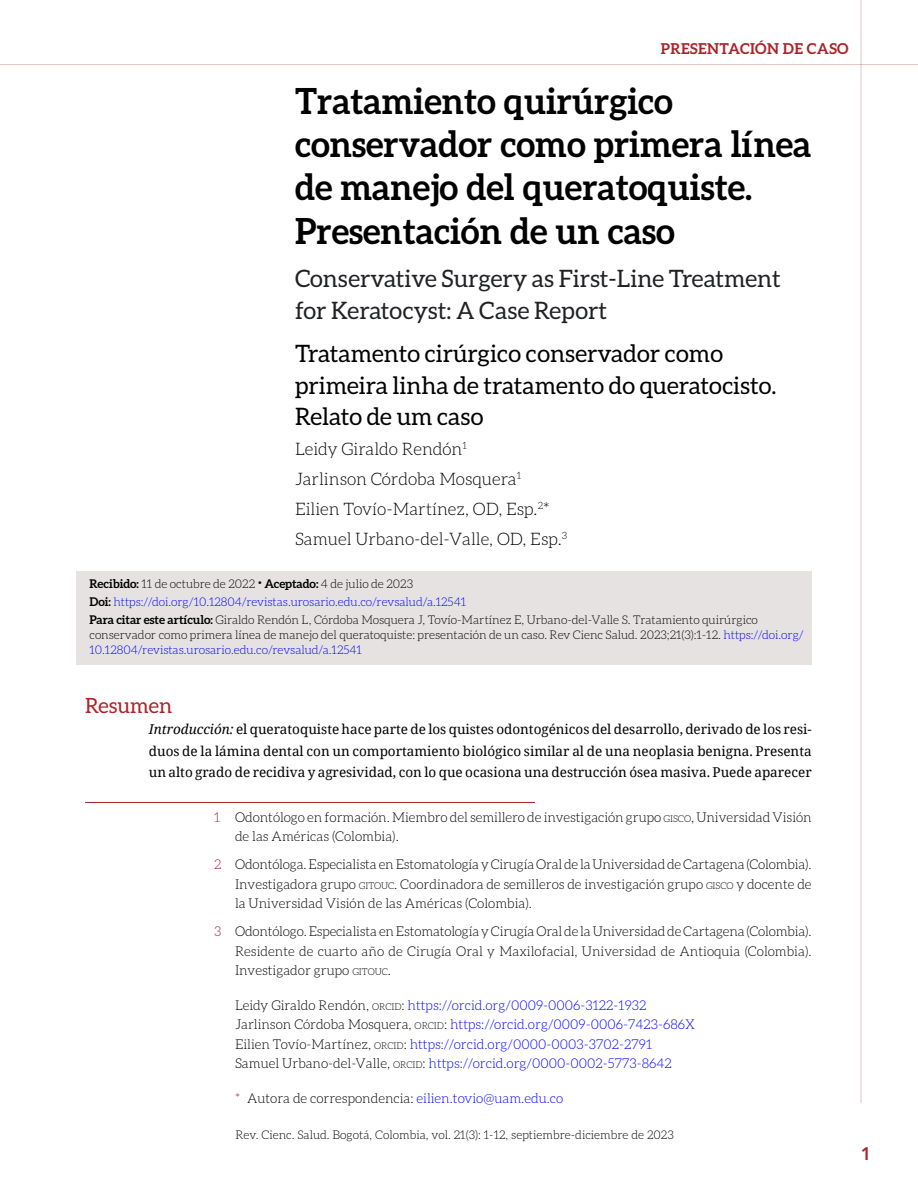
<style>
.page{position:relative;width:918px;height:1188px;background:#fff}
.page>*{position:absolute;margin:0;border:0;box-sizing:border-box;transform-origin:0 0}
.t1{font:700 36px/43.2px "Aleo";color:#000}
.t2{font:24px/31.5px "Aleo";color:#000}
.t3{font:24px/31.5px "Aleo";color:#202124}
.t4{font:21px "Aleo";color:#ab2328}
.t5{font:800 18px "Avenir LT Std";color:#ab2328}
.t6{font:300 17.25px/30px "Aleo";color:#000}
.t7{font:700 15px "Aleo";letter-spacing:.025em;color:#ab2328}
.t8{font:300 13.5px/19.5px "Aleo";color:#000;text-align:justify}
.t9{font:13.5px/21.6px "Noto Serif";color:#000;text-align:justify}
.t10{font:300 13.5px/19.5px "Aleo";color:#00f}
.t11{font:300 12px/18px "Aleo";letter-spacing:-.005em;color:#000}
.s1{font-weight:700}
.s2{font-weight:400;font-size:18px}
.s3{color:#00f}
.s4{font-style:italic}
.s5{color:#ab2328}
.s6{font-size:9.45px}
.s7{color:#000}
.s8{font-size:9.45px;color:#000}
</style>
<div class="page">
<hr style="left:0;top:64px;width:918px;height:1px;background:#ab2328">
<hr style="left:861px;top:0;width:1px;height:1103px;background:#ab2328">
<div style="left:76px;top:571px;width:736px;height:94px;background:#e5e2e1"></div>
<hr style="left:85px;top:802px;width:450px;height:1px;background:#ab2328">
<p class="t7" style="left:661px;top:40px;width:189px">PRESENTACIÓN DE CASO</p>
<h1 class="t1" style="left:295px;top:79px;width:518px">Tratamiento quirúrgico conservador como primera línea de manejo del queratoquiste.<br>Presentación de un caso</h1>
<h2 class="t3" style="left:295px;top:263px;width:487px">Conservative Surgery as First-Line Treatment for Keratocyst: A Case Report</h2>
<h2 class="t2" style="left:295px;top:338px;width:483px">Tratamento cirúrgico conservador como primeira linha de tratamento do queratocisto.<br>Relato de um caso</h2>
<p class="t6" style="left:295px;top:434px;width:274px">Leidy Giraldo Rendón<sup>1<br></sup>Jarlinson Córdoba Mosquera<sup>1<br></sup>Eilien Tovío-Martínez, OD, Esp.<sup>2</sup>*<br>Samuel Urbano-del-Valle, OD, Esp.<sup>3</sup></p>
<p class="t11" style="left:90px;top:575px;width:670px"><span class="s1">Recibido:</span> 11 de octubre de 2022 <span class="s2">·</span> <span class="s1">Aceptado:</span> 4 de julio de 2023<br><span class="s1">Doi:</span> <span class="s3">https://doi.org/10.12804/revistas.urosario.edu.co/revsalud/a.12541<br></span><span class="s1">Para citar este artículo:</span> Giraldo Rendón L, Córdoba Mosquera J, Tovío-Martínez E, Urbano-del-Valle S. Tratamiento quirúrgico</p>
<p class="t11" style="left:90px;top:628px;width:716px;line-height:15px">conservador como primera línea de manejo del queratoquiste: presentación de un caso. Rev Cienc Salud. 2023;21(3):1-12. <span class="s3">https://doi.org/<br>10.12804/revistas.urosario.edu.co/revsalud/a.12541</span></p>
<h3 class="t4" style="left:85px;top:693px;width:89px">Resumen</h3>
<p class="t9" style="left:149px;top:718px;width:664px"><span class="s4">Introducción:</span> el queratoquiste hace parte de los quistes odontogénicos del desarrollo, derivado de los resi&shy;duos de la lámina dental con un comportamiento biológico similar al de una neoplasia benigna. Presenta un alto grado de recidiva y agresividad, con lo que ocasiona una destrucción ósea masiva. Puede aparecer</p>
<p class="t8" style="left:235px;top:807px;width:578px;text-indent:-21px"><span class="s5">1</span> Odontólogo en formación. Miembro del semillero de investigación grupo <span class="s6">GISCO</span>, Universidad Visión de las Américas (Colombia).</p>
<p class="t8" style="left:235px;top:855px;width:578px;text-indent:-21px"><span class="s5">2</span> Odontóloga. Especialista en Estomatología y Cirugía Oral de la Universidad de Cartagena (Colombia).<br>Investigadora grupo <span class="s6">GITOUC</span>. Coordinadora de semilleros de investigación grupo <span class="s6">GISCO</span> y docente de la Universidad Visión de las Américas (Colombia).</p>
<p class="t8" style="left:235px;top:922px;width:578px;text-indent:-21px"><span class="s5">3</span> Odontólogo. Especialista en Estomatología y Cirugía Oral de la Universidad de Cartagena (Colombia).<br>Residente de cuarto año de Cirugía Oral y Maxilofacial, Universidad de Antioquia (Colombia).<br>Investigador grupo <span class="s6">GITOUC</span>.</p>
<p class="t10" style="left:235px;top:995px;width:461px"><span class="s7">Leidy Giraldo Rendón,</span> <span class="s8">ORCID</span><span class="s7">:</span> https://orcid.org/0009-0006-3122-1932<br><span class="s7">Jarlinson Córdoba Mosquera,</span> <span class="s8">ORCID</span><span class="s7">:</span> https://orcid.org/0009-0006-7423-686X <span class="s7">Eilien Tovío-Martínez,</span> <span class="s8">ORCID</span><span class="s7">:</span> https://orcid.org/0000-0003-3702-2791<br><span class="s7">Samuel Urbano-del-Valle,</span> <span class="s8">ORCID</span><span class="s7">:</span> https://orcid.org/0000-0002-5773-8642</p>
<p class="t8" style="left:235px;top:1088px;width:330px"><span class="s5">*</span> Autora de correspondencia: <span class="s3">eilien.tovio@uam.edu.co</span></p>
<p class="t11" style="left:236px;top:1125px;width:440px">Rev. Cienc. Salud. Bogotá, Colombia, vol. 21(3): 1-12, septiembre-diciembre de 2023</p>
<h3 class="t5" style="left:861px;top:1143px;width:12px">1</h3>
</div>
